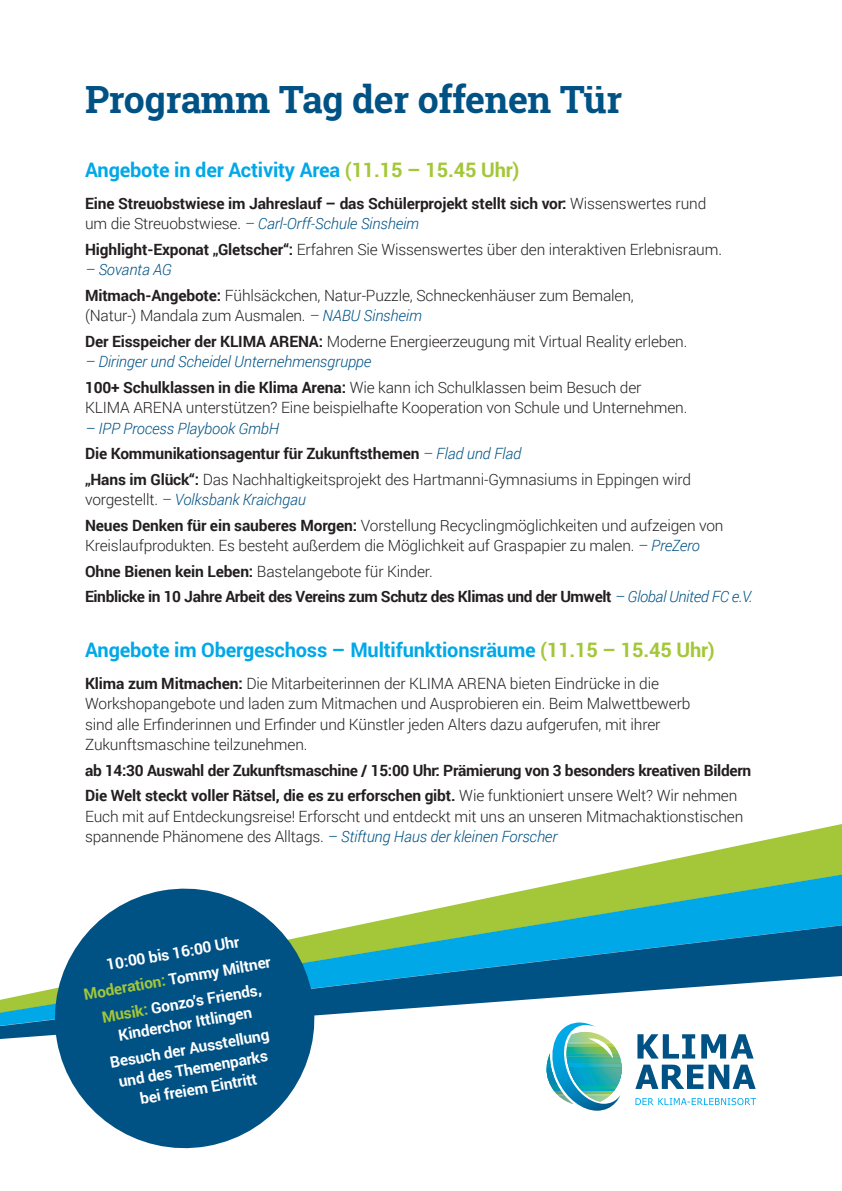
<style>
.page{position:relative;width:842px;height:1191px;background:#fff}
.page>*{position:absolute;margin:0;border:0;box-sizing:border-box;transform-origin:0 0}
.t1{font:700 37.5px "Roboto Slab";letter-spacing:-.01em;color:#005285}
.t2{font:700 20px "Roboto";letter-spacing:-.01em;color:#00a8e8}
.t3{font:300 15.5px/20.5px "Roboto";letter-spacing:-.01em;color:#231f20}
.t4{font:700 15.5px/20.5px "Roboto";letter-spacing:-.02em;color:#231f20}
.t5{font:700 15.5px/20.5px "Roboto";color:#fff;text-align:center}
.t6{font:italic 300 15.5px "Roboto";letter-spacing:-.01em;color:#005285}
.s1{color:#a3c738}
.s2{font-weight:300}
.s3{font-weight:300;font-style:italic;color:#005285}
.s4{font-weight:700}
.s5{font-style:italic;color:#005285}
</style>
<div class="page">
<svg style="left:635px;top:1098px;width:121px;height:7px"></svg>
<svg style="left:635px;top:1064px;width:121px;height:25px"></svg>
<svg style="left:547px;top:1060px;width:75px;height:50px"></svg>
<svg style="left:0;top:824px;width:842px;height:236px"></svg>
<svg style="left:44px;top:878px;width:281px;height:271px;fill:#005285"></svg>
<p class="t1" style="left:85px;top:73px;width:539px">Programm Tag der offenen Tür</p>
<p class="t2" style="left:85px;top:156px;width:436px">Angebote in der Activity Area <span class="s1">(11.15 – 15.45 Uhr)</span></p>
<p class="t4" style="left:85px;top:192px;width:623px">Eine Streuobstwiese im Jahreslauf – das Schülerprojekt stellt sich vor: <span class="s2">Wissenswertes rund um die Streuobstwiese.</span> <span class="s3">– Carl-Orff-Schule Sinsheim</span></p>
<p class="t3" style="left:85px;top:238px;width:638px"><span class="s4">Highlight-Exponat „Gletscher“:</span> Erfahren Sie Wissenswertes über den interaktiven Erlebnisraum.</p>
<p class="t6" style="left:85px;top:259px;width:88px">– Sovanta AG</p>
<p class="t3" style="left:85px;top:284px;width:550px"><span class="s4">Mitmach-Angebote:</span> Fühlsäckchen, Natur-Puzzle, Schneckenhäuser zum Bemalen, (Natur-) Mandala zum Ausmalen. <span class="s5">– NABU Sinsheim</span></p>
<p class="t3" style="left:85px;top:330px;width:604px"><span class="s4">Der Eisspeicher der KLIMA ARENA:</span> Moderne Energieerzeugung mit Virtual Reality erleben.</p>
<p class="t6" style="left:85px;top:351px;width:288px">– Diringer und Scheidel Unternehmensgruppe</p>
<p class="t3" style="left:85px;top:376px;width:604px"><span class="s4">100+ Schulklassen in die Klima Arena:</span> Wie kann ich Schulklassen beim Besuch der<br>KLIMA ARENA unterstützen? Eine beispielhafte Kooperation von Schule und Unternehmen.</p>
<p class="t6" style="left:85px;top:417px;width:196px">– IPP Process Playbook GmbH</p>
<p class="t4" style="left:85px;top:443px;width:438px">Die Kommunikationsagentur für Zukunftsthemen <span class="s3">– Flad und Flad</span></p>
<p class="t3" style="left:85px;top:468px;width:607px"><span class="s4">„Hans im Glück“:</span> Das Nachhaltigkeitsprojekt des Hartmanni-Gymnasiums in Eppingen wird vorgestellt. <span class="s5">– Volksbank Kraichgau</span></p>
<p class="t3" style="left:85px;top:514px;width:640px"><span class="s4">Neues Denken für ein sauberes Morgen:</span> Vorstellung Recyclingmöglichkeiten und aufzeigen von<br>Kreislaufprodukten. Es besteht außerdem die Möglichkeit auf Graspapier zu malen. <span class="s5">– PreZero</span></p>
<p class="t3" style="left:85px;top:560px;width:349px"><span class="s4">Ohne Bienen kein Leben:</span> Bastelangebote für Kinder.</p>
<p class="t4" style="left:85px;top:585px;width:669px">Einblicke in 10 Jahre Arbeit des Vereins zum Schutz des Klimas und der Umwelt <span class="s3">– Global United FC e.V.</span></p>
<p class="t2" style="left:85px;top:636px;width:631px">Angebote im Obergeschoss – Multifunktionsräume <span class="s1">(11.15 – 15.45 Uhr)</span></p>
<p class="t3" style="left:85px;top:672px;width:607px"><span class="s4">Klima zum Mitmachen:</span> Die Mitarbeiterinnen der KLIMA ARENA bieten Eindrücke in die Workshopangebote und laden zum Mitmachen und Ausprobieren ein. Beim Malwettbewerb sind alle Erfinderinnen und Erfinder und Künstler jeden Alters dazu aufgerufen, mit ihrer Zukunftsmaschine teilzunehmen.</p>
<p class="t4" style="left:85px;top:759px;width:668px">ab 14:30 Auswahl der Zukunftsmaschine / 15:00 Uhr: Prämierung von 3 besonders kreativen Bildern</p>
<p class="t3" style="left:85px;top:785px;width:660px"><span class="s4">Die Welt steckt voller Rätsel, die es zu erforschen gibt.</span> Wie funktioniert unsere Welt? Wir nehmen<br>Euch mit auf Entdeckungsreise! Erforscht und entdeckt mit uns an unseren Mitmachaktionstischen spannende Phänomene des Alltags. <span class="s5">– Stiftung Haus der kleinen Forscher</span></p>
<p class="t5" style="left:105px;top:954px;width:136px;rotate:-10deg">10:00 bis 16:00 Uhr</p>
<p class="t5" style="left:82px;top:984px;width:191px;rotate:-10deg"><span class="s1">Moderation:</span> Tommy Miltner</p>
<p class="t5" style="left:100px;top:1006px;width:163px;rotate:-10deg"><span class="s1">Musik:</span> Gonzo’s Friends,<br>Kinderchor Ittlingen</p>
<p class="t5" style="left:108px;top:1051px;width:163px;rotate:-10deg">Besuch der Ausstellung und des Themenparks bei freiem Eintritt</p>
</div>
